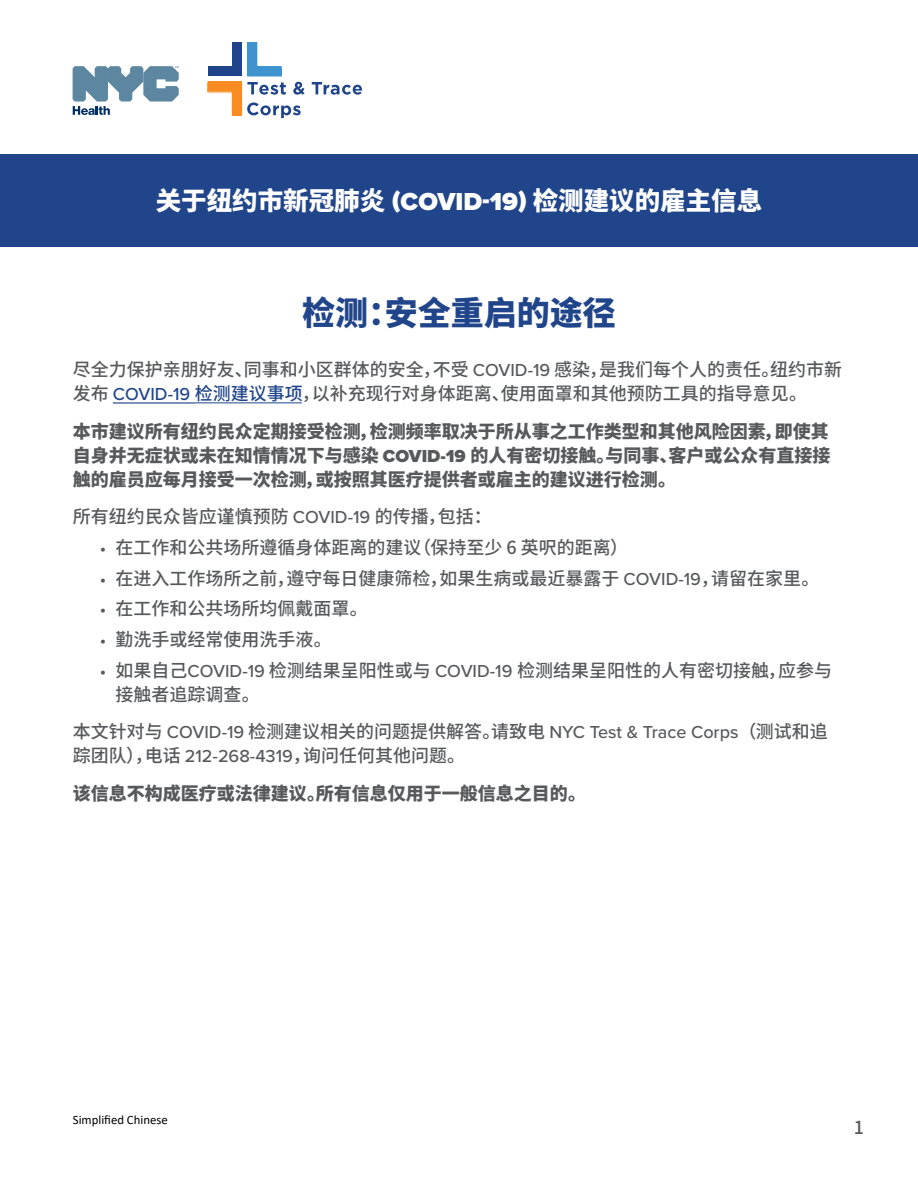
<style>
.page{position:relative;width:918px;height:1188px;background:#fff}
.page>*{position:absolute;margin:0;border:0;box-sizing:border-box;transform-origin:0 0}
.t1{font:900 33px "Noto Sans SC";color:#20458a}
.t2{font:900 25.5px "Noto Sans SC";color:#fff}
.t3{font:500 18px/24px "Noto Sans SC";color:#58595b}
.t4{font:900 18px/24px "Noto Sans SC";color:#58595b;text-align:justify}
.t5{font:12.75px "Calibri";color:#000}
.s1{font-family:"Proxima Nova"}
.s2{font-family:"Proxima Nova";color:#20458a}
.s3{color:#20458a}
</style>
<div class="page">
<div style="left:0;top:155px;width:918px;height:92px;background:#20458a"></div>
<img style="left:208px;top:42px;width:73px;height:73px">
<div style="left:247px;top:42px;width:10px;height:34px;background:#3f94cf"></div>
<div style="left:247px;top:66px;width:34px;height:10px;background:#3f94cf"></div>
<div style="left:232px;top:42px;width:10px;height:34px;background:#20448a"></div>
<div style="left:208px;top:66px;width:34px;height:10px;background:#20448a"></div>
<div style="left:232px;top:81px;width:10px;height:34px;background:#f78c22"></div>
<div style="left:208px;top:81px;width:34px;height:10px;background:#f78c22"></div>
<svg style="left:247px;top:82px;width:39px;height:13px"></svg>
<svg style="left:293px;top:82px;width:12px;height:13px"></svg>
<svg style="left:312px;top:82px;width:50px;height:13px"></svg>
<svg style="left:247px;top:102px;width:54px;height:16px"></svg>
<hr style="left:113px;top:402px;width:82px;height:2px;background:#20458a">
<hr style="left:195px;top:402px;width:107px;height:1px;background:#20458a">
<svg style="left:73px;top:66px;width:106px;height:49px"></svg>
<h2 class="t2" style="left:156px;top:187px;width:608px">关于纽约市新冠肺炎 <span class="s1">(COVID-19)</span> 检测建议的雇主信息</h2>
<h1 class="t1" style="left:302px;top:295px;width:315px">检测：安全重启的途径</h1>
<p class="t3" style="left:73px;top:358px;width:771px">尽全力保护亲朋好友、同事和小区群体的安全，不受 <span class="s1">COVID-19</span> 感染，是我们每个人的责任。纽约市新发布 <span class="s2">COVID-19</span> <span class="s3">检测建议事项</span>，以补充现行对身体距离、使用面罩和其他预防工具的指导意见。</p>
<p class="t4" style="left:73px;top:420px;width:759px">本市建议所有纽约民众定期接受检测，检测频率取决于所从事之工作类型和其他风险因素，即使其自身并无症状或未在知情情况下与感染 <span class="s1">COVID-19</span> 的人有密切接触。与同事、客户或公众有直接接触的雇员应每月接受一次检测，或按照其医疗提供者或雇主的建议进行检测。</p>
<p class="t3" style="left:73px;top:505px;width:421px">所有纽约民众皆应谨慎预防 <span class="s1">COVID-19</span> 的传播，包括：</p>
<p class="t3" style="left:100px;top:536px;width:530px"><span class="s1">•</span> 在工作和公共场所遵循身体距离的建议（保持至少 6 英呎的距离）</p>
<p class="t3" style="left:100px;top:567px;width:721px"><span class="s1">•</span> 在进入工作场所之前，遵守每日健康筛检，如果生病或最近暴露于 <span class="s1">COVID-19</span>，请留在家里。</p>
<p class="t3" style="left:100px;top:597px;width:269px"><span class="s1">•</span> 在工作和公共场所均佩戴面罩。</p>
<p class="t3" style="left:100px;top:628px;width:233px"><span class="s1">•</span> 勤洗手或经常使用洗手液。</p>
<p class="t3" style="left:116px;top:659px;width:718px;text-indent:-16px"><span class="s1">•</span> 如果自己<span class="s1">COVID-19</span> 检测结果呈阳性或与 <span class="s1">COVID-19</span> 检测结果呈阳性的人有密切接触，应参与接触者追踪调查。</p>
<p class="t3" style="left:73px;top:720px;width:757px">本文针对与 <span class="s1">COVID-19</span> 检测建议相关的问题提供解答。请致电 <span class="s1">NYC Test &amp; Trace Corps</span>（测试和追踪团队），电话 <span class="s1">212-268-4319</span>，询问任何其他问题。</p>
<p class="t4" style="left:73px;top:782px;width:515px">该信息不构成医疗或法律建议。所有信息仅用于一般信息之目的。</p>
<p class="t5" style="left:73px;top:1111px;width:96px">Simplified Chinese</p>
<p class="t3" style="left:854px;top:1116px;width:12px">1</p>
</div>
